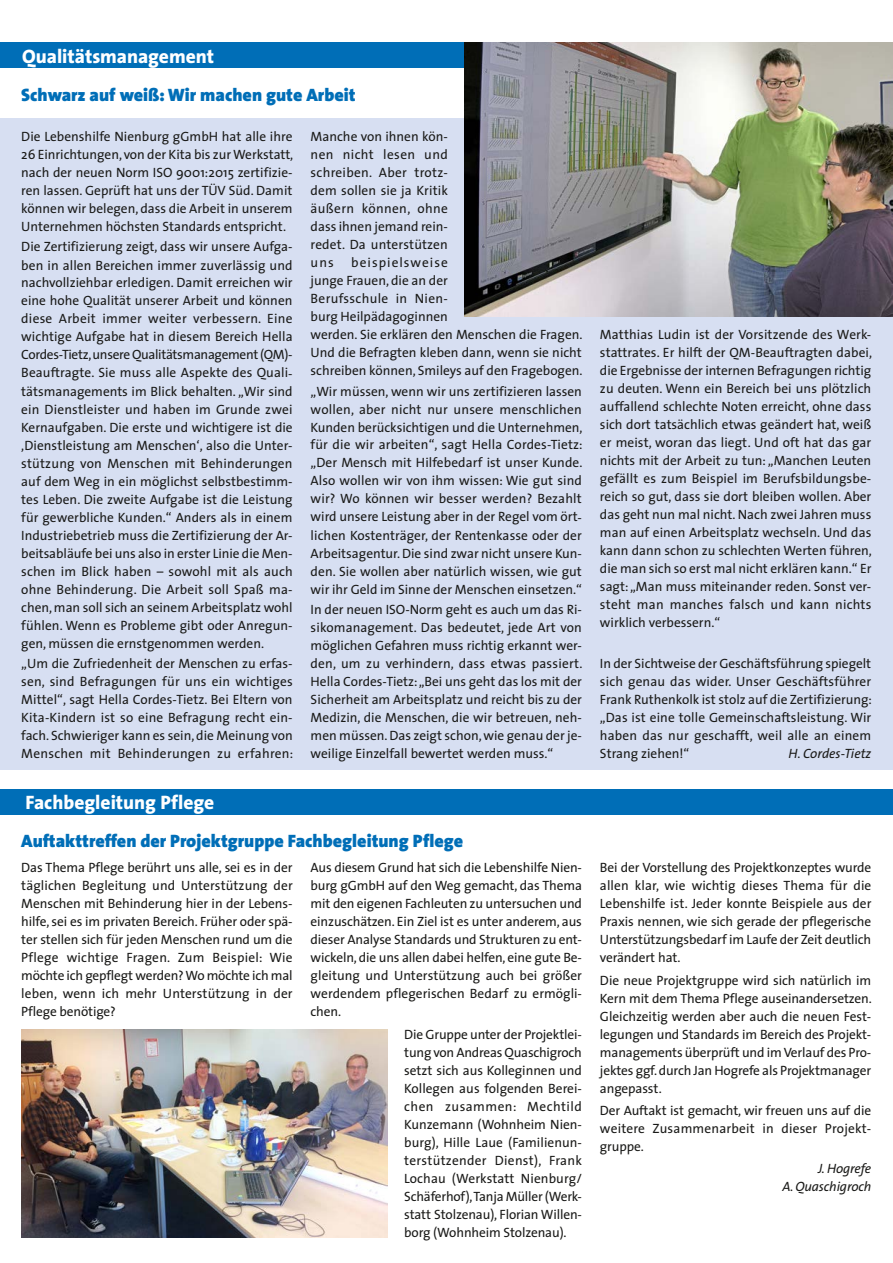
<style>
.page{position:relative;width:893px;height:1263px;background:#fff}
.page>*{position:absolute;margin:0;border:0;box-sizing:border-box;transform-origin:0 0}
.t1{font:800 19.5px "The Sans";color:#fff}
.t2{font:900 18px "The Sans";color:#006eb7}
.t3{font:13.5px/18px "The Sans";color:#1a1a18;text-align:justify}
.t4{font:italic 13.5px/18px "The Sans";letter-spacing:-.01em;color:#1a1a18;text-align:right}
</style>
<div class="page">
<div style="left:0;top:119px;width:893px;height:651px;background:#d7dff2"></div>
<div style="left:0;top:43px;width:893px;height:25px;background:#006eb7"></div>
<div style="left:0;top:789px;width:893px;height:25px;background:#006eb7"></div>
<img style="left:21px;top:1029px;width:366px;height:208px">
<img style="left:465px;top:43px;width:428px;height:274px">
<h1 class="t1" style="left:22px;top:40px;width:194px">Qualitätsmanagement</h1>
<h2 class="t2" style="left:21px;top:80px;width:336px">Schwarz auf weiß: Wir machen gute Arbeit</h2>
<p class="t3" style="left:21px;top:127px;width:274px">Die Lebenshilfe Nienburg gGmbH hat alle ihre 26 Einrichtungen, von der Kita bis zur Werkstatt, nach der neuen Norm ISO 9001:2015 zertifizie&shy;ren lassen. Geprüft hat uns der TÜV Süd. Damit können wir belegen, dass die Arbeit in unserem Unternehmen höchsten Standards entspricht.</p>
<p class="t3" style="left:21px;top:237px;width:273px">Die Zertifizierung zeigt, dass wir unsere Aufga&shy;ben in allen Bereichen immer zuverlässig und nachvollziehbar erledigen. Damit erreichen wir eine hohe Qualität unserer Arbeit und können diese Arbeit immer weiter verbessern. Eine wichtige Aufgabe hat in diesem Bereich Hella Cordes-Tietz, unsere Qualitätsmanagement (QM)- Beauftragte. Sie muss alle Aspekte des Quali&shy;tätsmanagements im Blick behalten. „Wir sind ein Dienstleister und haben im Grunde zwei Kernaufgaben. Die erste und wichtigere ist die ,Dienstleistung am Menschen‘, also die Unter&shy;stützung von Menschen mit Behinderungen auf dem Weg in ein möglichst selbstbestimm&shy;tes Leben. Die zweite Aufgabe ist die Leistung für gewerbliche Kunden.“ Anders als in einem Industriebetrieb muss die Zertifizierung der Ar&shy;beitsabläufe bei uns also in erster Linie die Men&shy;schen im Blick haben – sowohl mit als auch ohne Behinderung. Die Arbeit soll Spaß ma&shy;chen, man soll sich an seinem Arbeitsplatz wohl fühlen. Wenn es Probleme gibt oder Anregun&shy;gen, müssen die ernstgenommen werden.</p>
<p class="t3" style="left:21px;top:654px;width:273px">„Um die Zufriedenheit der Menschen zu erfas&shy;sen, sind Befragungen für uns ein wichtiges Mittel“, sagt Hella Cordes-Tietz. Bei Eltern von Kita-Kindern ist so eine Befragung recht ein&shy;fach. Schwieriger kann es sein, die Meinung von Menschen mit Behinderungen zu erfahren:</p>
<h1 class="t1" style="left:26px;top:786px;width:190px">Fachbegleitung Pflege</h1>
<p class="t3" style="left:311px;top:127px;width:139px">Manche von ihnen kön&shy;nen nicht lesen und schreiben. Aber trotz&shy;dem sollen sie ja Kritik äußern können, ohne dass ihnen jemand rein&shy;redet. Da unterstützen uns</p>
<p class="t3" style="left:311px;top:253px;width:273px;text-align:left;text-indent:41px">beispielsweise<br>junge Frauen, die an der<br>Berufsschule in Nien-<br>burg Heilpädagoginnen<br>werden. Sie erklären den Menschen die Fragen.<br>Und die Befragten kleben dann, wenn sie nicht schreiben können, Smileys auf den Fragebogen.</p>
<p class="t3" style="left:311px;top:381px;width:274px">„Wir müssen, wenn wir uns zertifizieren lassen wollen, aber nicht nur unsere menschlichen Kunden berücksichtigen und die Unternehmen, für die wir arbeiten“, sagt Hella Cordes-Tietz: „Der Mensch mit Hilfebedarf ist unser Kunde.<br>Also wollen wir von ihm wissen: Wie gut sind wir? Wo können wir besser werden? Bezahlt wird unsere Leistung aber in der Regel vom ört&shy;lichen Kostenträger, der Rentenkasse oder der Arbeitsagentur. Die sind zwar nicht unsere Kun&shy;den. Sie wollen aber natürlich wissen, wie gut wir ihr Geld im Sinne der Menschen einsetzen.“</p>
<p class="t3" style="left:311px;top:600px;width:274px">In der neuen ISO-Norm geht es auch um das Ri&shy;sikomanagement. Das bedeutet, jede Art von möglichen Gefahren muss richtig erkannt wer&shy;den, um zu verhindern, dass etwas passiert.<br>Hella Cordes-Tietz: „Bei uns geht das los mit der Sicherheit am Arbeitsplatz und reicht bis zu der Medizin, die Menschen, die wir betreuen, neh&shy;men müssen. Das zeigt schon, wie genau der je&shy;weilige Einzelfall bewertet werden muss.“</p>
<h2 class="t2" style="left:21px;top:825px;width:443px">Auftakttreffen der Projektgruppe Fachbegleitung Pflege</h2>
<p class="t3" style="left:21px;top:858px;width:273px">Das Thema Pflege berührt uns alle, sei es in der täglichen Begleitung und Unterstützung der Menschen mit Behinderung hier in der Lebens&shy;hilfe, sei es im privaten Bereich. Früher oder spä&shy;ter stellen sich für jeden Menschen rund um die Pflege wichtige Fragen. Zum Beispiel: Wie möchte ich gepflegt werden? Wo möchte ich mal leben, wenn ich mehr Unterstützung in der Pflege benötige?</p>
<p class="t3" style="left:311px;top:858px;width:273px">Aus diesem Grund hat sich die Lebenshilfe Nien&shy;burg gGmbH auf den Weg gemacht, das Thema mit den eigenen Fachleuten zu untersuchen und einzuschätzen. Ein Ziel ist es unter anderem, aus dieser Analyse Standards und Strukturen zu ent&shy;wickeln, die uns allen dabei helfen, eine gute Be&shy;gleitung und Unterstützung auch bei größer werdendem pflegerischen Bedarf zu ermögli&shy;chen.</p>
<p class="t3" style="left:404px;top:1024px;width:179px">Die Gruppe unter der Projektlei&shy;tung von Andreas Quaschigroch setzt sich aus Kolleginnen und Kollegen aus folgenden Berei&shy;chen zusammen: Mechtild Kunzemann (Wohnheim Nien&shy;burg), Hille Laue (Familienun&shy;terstützender Dienst), Frank Lochau (Werkstatt Nienburg/ Schäferhof), Tanja Müller (Werk&shy;statt Stolzenau), Florian Willen&shy;borg (Wohnheim Stolzenau).</p>
<p class="t3" style="left:600px;top:325px;width:274px">Matthias Ludin ist der Vorsitzende des Werk&shy;stattrates. Er hilft der QM-Beauftragten dabei, die Ergebnisse der internen Befragungen richtig zu deuten. Wenn ein Bereich bei uns plötzlich auffallend schlechte Noten erreicht, ohne dass sich dort tatsächlich etwas geändert hat, weiß er meist, woran das liegt. Und oft hat das gar nichts mit der Arbeit zu tun: „Manchen Leuten gefällt es zum Beispiel im Berufsbildungsbe&shy;reich so gut, dass sie dort bleiben wollen. Aber das geht nun mal nicht. Nach zwei Jahren muss man auf einen Arbeitsplatz wechseln. Und das kann dann schon zu schlechten Werten führen, die man sich so erst mal nicht erklären kann.“ Er sagt: „Man muss miteinander reden. Sonst ver&shy;steht man manches falsch und kann nichts wirklich verbessern.“</p>
<p class="t3" style="left:600px;top:654px;width:274px">In der Sichtweise der Geschäftsführung spiegelt sich genau das wider. Unser Geschäftsführer Frank Ruthenkolk ist stolz auf die Zertifizierung: „Das ist eine tolle Gemeinschaftsleistung. Wir haben das nur geschafft, weil alle an einem Strang ziehen!“</p>
<p class="t4" style="left:788px;top:744px;width:84px">H. Cordes-Tietz</p>
<p class="t3" style="left:600px;top:858px;width:273px">Bei der Vorstellung des Projektkonzeptes wurde allen klar, wie wichtig dieses Thema für die Lebenshilfe ist. Jeder konnte Beispiele aus der Praxis nennen, wie sich gerade der pflegerische Unterstützungsbedarf im Laufe der Zeit deutlich verändert hat.</p>
<p class="t3" style="left:600px;top:970px;width:273px;text-align:left">Die neue Projektgruppe wird sich natürlich im Kern mit dem Thema Pflege auseinandersetzen.<br>Gleichzeitig werden aber auch die neuen Fest&shy;legungen und Standards im Bereich des Projekt&shy;managements überprüft und im Verlauf des Pro&shy;jektes ggf. durch Jan Hogrefe als Projektmanager angepasst.</p>
<p class="t3" style="left:600px;top:1101px;width:273px">Der Auftakt ist gemacht, wir freuen uns auf die weitere Zusammenarbeit in dieser Projekt&shy;gruppe.</p>
<p class="t4" style="left:782px;top:1159px;width:90px">J. Hogrefe<br>A. Quaschigroch</p>
</div>
